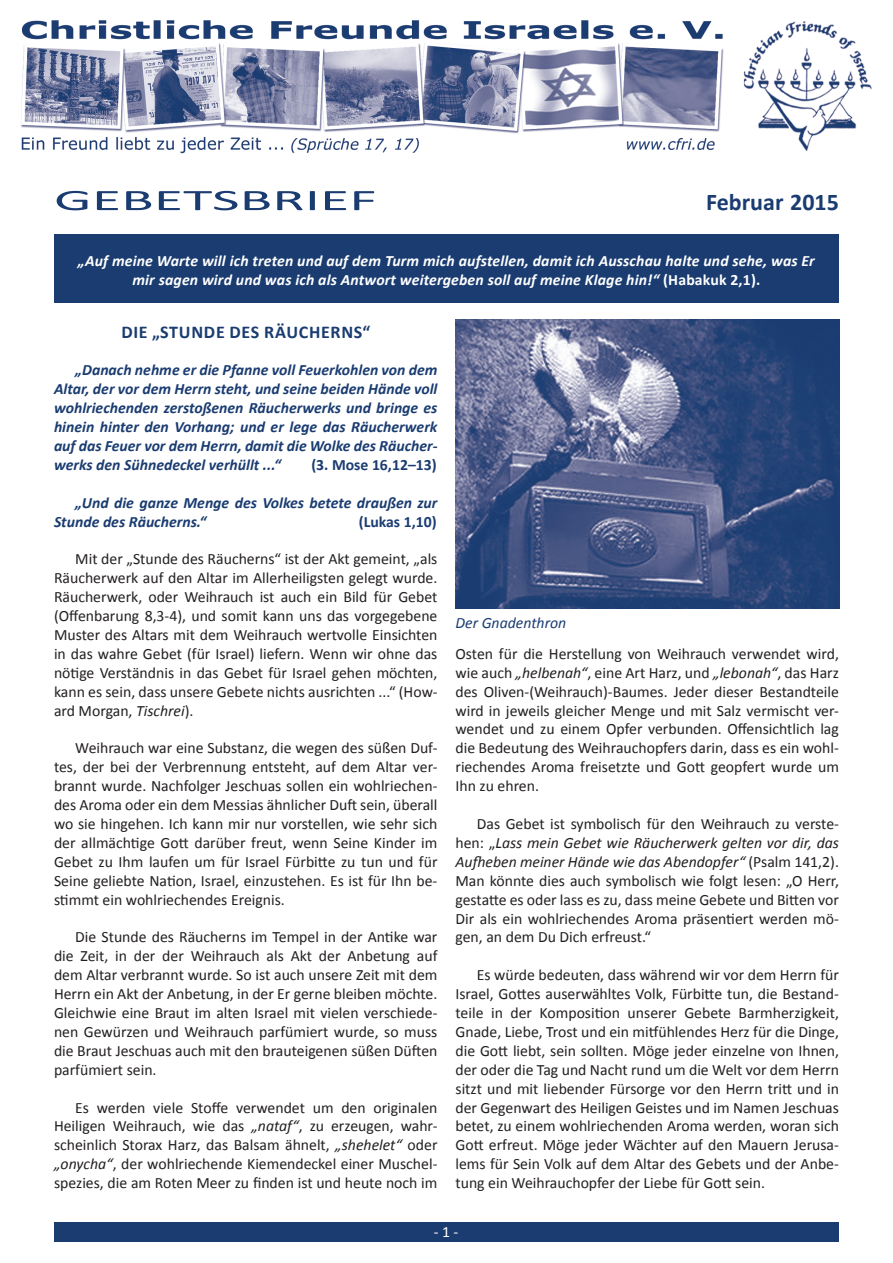
<style>
.page{position:relative;width:893px;height:1263px;background:#fff}
.page>*{position:absolute;margin:0;border:0;box-sizing:border-box;transform-origin:0 0}
.t1{font:30px "Calibri";color:#1a3c71;scale:2 1}
.t2{font:700 24px "Calibri";color:#1a3c71}
.t3{font:700 18px "Calibri";letter-spacing:.04em;color:#1a3c71}
.t4{font:15.75px/18.9px "Calibri";color:#231f20;text-align:justify}
.t5{font:italic 700 15.75px/18.9px "Calibri";color:#1a3c71;text-align:justify}
.t6{font:italic 700 15.75px/18.9px "Calibri";letter-spacing:.01em;color:#fff;text-align:center}
.t7{font:700 15.75px "Calibri";color:#1a3c71}
.t8{font:italic 15.75px "Calibri";color:#1a3c71}
.t9{font:15.75px "Calibri";color:#fff}
.s1{font-style:normal}
.s2{font-style:italic}
</style>
<div class="page">
<div style="left:54px;top:1222px;width:785px;height:20px;background:#1a3c71"></div>
<img style="left:21px;top:20px;width:851px;height:134px">
<div style="left:54px;top:234px;width:785px;height:69px;background:#1a3c71"></div>
<img style="left:455px;top:320px;width:384px;height:288px">
<h1 class="t1" style="left:54px;top:181px;width:163px">GEBETSBRIEF</h1>
<h2 class="t2" style="left:706px;top:187px;width:134px">Februar 2015</h2>
<p class="t6" style="left:78px;top:251px;width:739px">„Auf meine Warte will ich treten und auf dem Turm mich aufstellen, damit ich Ausschau halte und sehe, was Er mir sagen wird und was ich als Antwort weitergeben soll auf meine Klage hin!“ <span class="s1">(Habakuk 2,1).</span></p>
<p class="t3" style="left:121px;top:320px;width:251px">Die „Stunde des Räucherns“</p>
<p class="t5" style="left:54px;top:361px;width:385px;text-indent:21px">„Danach nehme er die Pfanne voll Feuerkohlen von dem Altar, der vor dem Herrn steht, und seine beiden Hände voll wohlriechenden zerstoßenen Räucherwerks und bringe es hinein hinter den Vorhang; und er lege das Räucherwerk auf das Feuer vor dem Herrn, damit die Wolke des Räucher&shy;werks den Sühnedeckel verhüllt ...“</p>
<p class="t7" style="left:311px;top:455px;width:127px">(3. Mose 16,12–13)</p>
<p class="t5" style="left:54px;top:493px;width:385px;text-indent:21px">„Und die ganze Menge des Volkes betete draußen zur<br>Stunde des Räucherns.“</p>
<p class="t7" style="left:359px;top:511px;width:79px">(Lukas 1,10)</p>
<p class="t4" style="left:54px;top:550px;width:385px;text-indent:21px">Mit der „Stunde des Räucherns“ ist der Akt gemeint, „als Räucherwerk auf den Altar im Allerheiligsten gelegt wurde.<br>Räucherwerk, oder Weihrauch ist auch ein Bild für Gebet (Offenbarung 8,3-4), und somit kann uns das vorgegebene Muster des Altars mit dem Weihrauch wertvolle Einsichten in das wahre Gebet (für Israel) liefern. Wenn wir ohne das nötige Verständnis in das Gebet für Israel gehen möchten, kann es sein, dass unsere Gebete nichts ausrichten ...“ (How&shy;ard Morgan, <span class="s2">Tischrei</span>).</p>
<p class="t4" style="left:54px;top:739px;width:385px;text-indent:21px">Weihrauch war eine Substanz, die wegen des süßen Duf&shy;tes, der bei der Verbrennung entsteht, auf dem Altar ver&shy;brannt wurde. Nachfolger Jeschuas sollen ein wohlriechen&shy;des Aroma oder ein dem Messias ähnlicher Duft sein, überall wo sie hingehen. Ich kann mir nur vorstellen, wie sehr sich der allmächtige Gott darüber freut, wenn Seine Kinder im Gebet zu Ihm laufen um für Israel Fürbitte zu tun und für Seine geliebte Nation, Israel, einzustehen. Es ist für Ihn be&shy;stimmt ein wohlriechendes Ereignis.</p>
<p class="t4" style="left:54px;top:928px;width:385px;text-indent:21px">Die Stunde des Räucherns im Tempel in der Antike war die Zeit, in der der Weihrauch als Akt der Anbetung auf dem Altar verbrannt wurde. So ist auch unsere Zeit mit dem Herrn ein Akt der Anbetung, in der Er gerne bleiben möchte.<br>Gleichwie eine Braut im alten Israel mit vielen verschiede&shy;nen Gewürzen und Weihrauch parfümiert wurde, so muss die Braut Jeschuas auch mit den brauteigenen süßen Düften parfümiert sein.</p>
<p class="t4" style="left:54px;top:1098px;width:385px;text-indent:21px">Es werden viele Stoffe verwendet um den originalen Heiligen Weihrauch, wie das <span class="s2">„nataf“</span>, zu erzeugen, wahr&shy;scheinlich Storax Harz, das Balsam ähnelt, <span class="s2">„shehelet“</span> oder <span class="s2">„onycha“</span>, der wohlriechende Kiemendeckel einer Muschel&shy;spezies, die am Roten Meer zu finden ist und heute noch im</p>
<p class="t8" style="left:455px;top:612px;width:112px">Der Gnadenthron</p>
<p class="t4" style="left:455px;top:644px;width:385px">Osten für die Herstellung von Weihrauch verwendet wird, wie auch <span class="s2">„helbenah“</span>, eine Art Harz, und <span class="s2">„lebonah“</span>, das Harz des Oliven-(Weihrauch)-Baumes. Jeder dieser Bestandteile wird in jeweils gleicher Menge und mit Salz vermischt ver&shy;wendet und zu einem Opfer verbunden. Offensichtlich lag die Bedeutung des Weihrauchopfers darin, dass es ein wohl&shy;riechendes Aroma freisetzte und Gott geopfert wurde um Ihn zu ehren.</p>
<p class="t4" style="left:455px;top:814px;width:385px;text-indent:21px">Das Gebet ist symbolisch für den Weihrauch zu verste&shy;hen: „<span class="s2">Lass mein Gebet wie Räucherwerk gelten vor dir, das Aufheben meiner Hände wie das Abendopfer“</span> (Psalm 141,2).<br>Man könnte dies auch symbolisch wie folgt lesen: „O Herr, gestatte es oder lass es zu, dass meine Gebete und Bitten vor Dir als ein wohlriechendes Aroma präsentiert werden mö&shy;gen, an dem Du Dich erfreust.“</p>
<p class="t4" style="left:455px;top:965px;width:385px;text-indent:21px">Es würde bedeuten, dass während wir vor dem Herrn für Israel, Gottes auserwähltes Volk, Fürbitte tun, die Bestand&shy;teile in der Komposition unserer Gebete Barmherzigkeit, Gnade, Liebe, Trost und ein mitfühlendes Herz für die Dinge, die Gott liebt, sein sollten. Möge jeder einzelne von Ihnen, der oder die Tag und Nacht rund um die Welt vor dem Herrn sitzt und mit liebender Fürsorge vor den Herrn tritt und in der Gegenwart des Heiligen Geistes und im Namen Jeschuas betet, zu einem wohlriechenden Aroma werden, woran sich Gott erfreut. Möge jeder Wächter auf den Mauern Jerusa&shy;lems für Sein Volk auf dem Altar des Gebets und der Anbe&shy;tung ein Weihrauchopfer der Liebe für Gott sein.</p>
<p class="t9" style="left:434px;top:1222px;width:26px">- 1 -</p>
</div>
